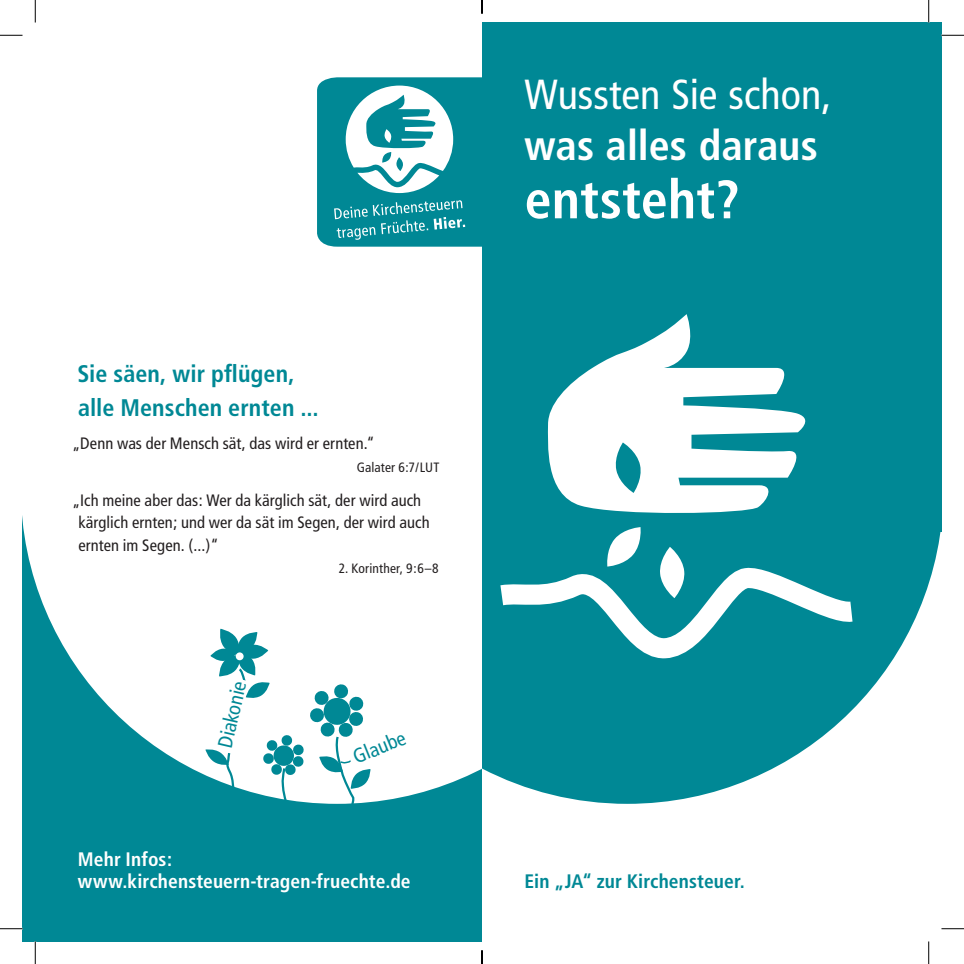
<style>
.page{position:relative;width:964px;height:964px;background:#fff}
.page>*{position:absolute;margin:0;border:0;box-sizing:border-box;transform-origin:0 0}
.t1{font:700 condensed 54px "Frutiger";color:#fff}
.t2{font:condensed 42px "Frutiger";color:#fff}
.t3{font:700 condensed 42px "Frutiger";letter-spacing:.005em;color:#fff}
.t4{font:700 condensed 24px/33.8px "Frutiger";letter-spacing:.005em;color:#008895}
.t5{font:condensed 20.4px "Frutiger";color:#008895}
.t6{font:700 condensed 19.5px/22.5px "Frutiger";letter-spacing:.005em;color:#fff}
.t7{font:700 condensed 19.5px "Frutiger";letter-spacing:.005em;color:#008895}
.t8{font:condensed 16.5px/22.5px "Frutiger";letter-spacing:.005em;color:#231f20}
.t9{font:condensed 13.5px "Frutiger";letter-spacing:.01em;color:#231f20}
</style>
<div class="page">
<div style="left:22px;top:469px;width:460px;height:472px;background:#008895"></div>
<svg style="left:22px;top:469px;width:460px;height:314px;fill:#fff"></svg>
<div style="left:482px;top:22px;width:459px;height:510px;background:#008895"></div>
<svg style="left:482px;top:532px;width:459px;height:271px;fill:#008895"></svg>
<svg style="left:547px;top:314px;width:259px;height:199px;fill:#fff"></svg>
<svg style="left:613px;top:442px;width:30px;height:51px"></svg>
<svg style="left:605px;top:527px;width:37px;height:18px"></svg>
<svg style="left:478px;top:545px;width:396px;height:120px"></svg>
<div style="left:317px;top:77px;width:165px;height:170px;background:#008895"></div>
<svg style="left:334px;top:200px;width:131px;height:40px;background:#289aa5"></svg>
<svg style="left:346px;top:86px;width:107px;height:107px"></svg>
<svg style="left:205px;top:628px;width:246px;height:176px"></svg>
<svg style="left:0;top:35px;width:22px;height:1px"></svg>
<svg style="left:941px;top:35px;width:22px;height:1px"></svg>
<svg style="left:0;top:928px;width:22px;height:1px"></svg>
<svg style="left:941px;top:928px;width:22px;height:1px"></svg>
<svg style="left:35px;top:0;width:1px;height:22px"></svg>
<svg style="left:35px;top:941px;width:1px;height:22px"></svg>
<svg style="left:928px;top:0;width:1px;height:22px"></svg>
<svg style="left:928px;top:941px;width:1px;height:22px"></svg>
<svg style="left:481px;top:0;width:2px;height:13px"></svg>
<svg style="left:481px;top:950px;width:2px;height:13px"></svg>
<h3 class="t4" style="left:77px;top:356px;width:243px">Sie säen, wir pflügen, alle Menschen ernten ...</h3>
<p class="t8" style="left:72px;top:432px;width:304px">„Denn was der Mensch sät, das wird er ernten.“</p>
<p class="t9" style="left:357px;top:459px;width:84px">Galater 6:7/LUT</p>
<p class="t8" style="left:78px;top:488px;width:353px;text-indent:-6px">„Ich meine aber das: Wer da kärglich sät, der wird auch kärglich ernten; und wer da sät im Segen, der wird auch ernten im Segen. (...)“</p>
<p class="t9" style="left:339px;top:560px;width:101px">2. Korinther, 9:6–8</p>
<p class="t5" style="left:213px;top:744px;width:69px;rotate:-77deg">Diakonie</p>
<p class="t5" style="left:349px;top:746px;width:57px;rotate:-22deg">Glaube</p>
<p class="t6" style="left:78px;top:847px;width:334px">Mehr Infos: www.kirchensteuern-tragen-fruechte.de</p>
<h2 class="t2" style="left:524px;top:70px;width:308px">Wussten Sie schon,</h2>
<h2 class="t3" style="left:524px;top:120px;width:295px">was alles daraus</h2>
<h1 class="t1" style="left:524px;top:167px;width:217px">entsteht?</h1>
<p class="t7" style="left:524px;top:869px;width:222px">Ein „JA“ zur Kirchensteuer.</p>
</div>
